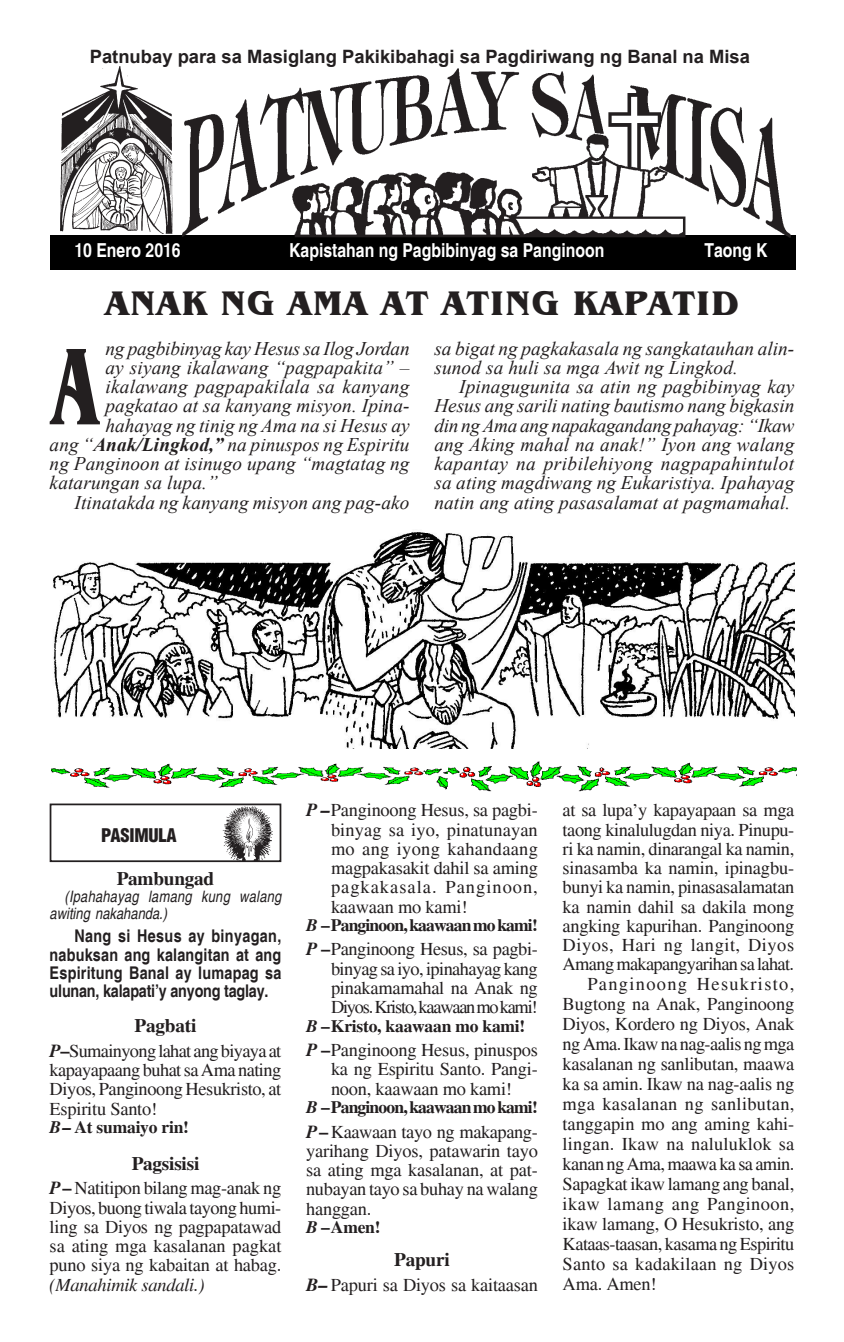
<style>
.page{position:relative;width:844px;height:1342px;background:#fff}
.page>*{position:absolute;margin:0;border:0;box-sizing:border-box;transform-origin:0 0}
.Introduction{font:700 99.92px "Benguiat";color:#231f20;scale:.59 1}
.t1{font:700 35px "Benguiat IT Cby BT";letter-spacing:.035em;color:#231f20}
.Introduction-2{font:italic 19.25px/19.2px "Times New Roman";letter-spacing:.005em;color:#231f20}
.t2{font:700 condensed 19.25px "Helvetica";color:#fff}
.Title_Centered{font:700 19.25px "Times";letter-spacing:-.01em;color:#231f20}
.P-Indent{font:18.38px/19.2px "Times";letter-spacing:-.015em;color:#231f20;text-align:justify}
.t3{font:700 18.38px "Arial";color:#231f20}
.t4{font:18.38px "Switzerland Cond Black Plain";letter-spacing:-.01em;color:#231f20}
.Text__Readings{font:700 condensed 17.5px/18.4px "Helvetica";letter-spacing:-.01em;color:#231f20;text-align:justify}
.B-indent{font:700 17.5px "Times";letter-spacing:-.045em;color:#231f20}
.B-indent-2{font:700 17.5px "Times";letter-spacing:-.01em;color:#231f20}
.B{font:700 17.5px "Times";letter-spacing:-.015em;color:#231f20}
.t5{font:italic condensed 15.75px/16.6px "Helvetica";letter-spacing:.015em;color:#231f20}
.s1{font-weight:700}
.s2{font-weight:700;font-style:italic}
.s3{font-style:italic}
</style>
<div class="page">
<div style="left:50px;top:235px;width:745px;height:35px;background:#000"></div>
<img style="left:183px;top:68px;width:607px;height:170px">
<img style="left:60px;top:66px;width:112px;height:167px">
<img style="left:53px;top:532px;width:741px;height:216px">
<img style="left:250px;top:763px;width:175px;height:22px">
<img style="left:425px;top:768px;width:23px;height:22px">
<img style="left:51px;top:763px;width:199px;height:25px">
<img style="left:448px;top:761px;width:154px;height:31px">
<img style="left:602px;top:762px;width:193px;height:25px">
<div style="left:48px;top:773px;width:8px;height:10px;background:#fff;border-radius:50%"></div>
<div style="left:791px;top:775px;width:8px;height:11px;background:#fff;border-radius:50%"></div>
<img style="left:223px;top:806px;width:49px;height:53px">
<div style="left:50px;top:803px;width:231px;height:59px;border:2px solid #231f20"></div>
<p class="t3" style="left:90px;top:44px;width:661px">Patnubay para sa Masiglang Pakikibahagi sa Pagdiriwang ng Banal na Misa</p>
<p class="t2" style="left:74px;top:239px;width:108px">10 Enero 2016</p>
<p class="t2" style="left:289px;top:239px;width:316px">Kapistahan ng Pagbibinyag sa Panginoon</p>
<p class="t2" style="left:704px;top:239px;width:65px">Taong K</p>
<p class="t1" style="left:105px;top:281px;width:634px">ANAK NG AMA AT ATING KAPATID</p>
<p class="Introduction-2" style="left:105px;top:338px;width:305px">ng pagbibinyag kay Hesus sa Ilog Jordan</p>
<p class="Introduction-2" style="left:105px;top:358px;width:305px">ay siyang ikalawang “pagpapakita” –</p>
<p class="Introduction-2" style="left:105px;top:377px;width:305px">ikalawang pagpapakilala sa kanyang</p>
<p class="Introduction-2" style="left:105px;top:396px;width:305px">pagkatao at sa kanyang misyon. Ipina-</p>
<p class="Introduction-2" style="left:105px;top:415px;width:305px">hahayag ng tinig ng Ama na si Hesus ay</p>
<p class="Introduction-2" style="left:50px;top:435px;width:361px">ang “<span class="s1">Anak/Lingkod,”</span> na pinuspos ng Espiritu</p>
<p class="Introduction-2" style="left:50px;top:454px;width:361px">ng Panginoon at isinugo upang “magtatag ng</p>
<p class="Introduction-2" style="left:50px;top:473px;width:170px">katarungan sa lupa.”</p>
<p class="Introduction-2" style="left:74px;top:492px;width:336px">Itinatakda ng kanyang misyon ang pag-ako</p>
<p class="Introduction" style="left:48px;top:321px;width:93px">A</p>
<p class="Introduction-2" style="left:434px;top:338px;width:361px">sa bigat ng pagkakasala ng sangkatauhan alin&shy;sunod sa huli sa mga Awit ng Lingkod.</p>
<p class="Introduction-2" style="left:434px;top:377px;width:361px;text-align:justify;text-indent:25px">Ipinagugunita sa atin ng pagbibinyag kay Hesus ang sarili nating bautismo nang bigkasin din ng Ama ang napakagandang pahayag: “Ikaw ang Aking mahal na anak!” Iyon ang walang kapantay na pribilehiyong nagpapahintulot sa ating magdiwang ng Eukaristiya. Ipahayag natin ang ating pasasalamat at pagmamahal.</p>
<p class="t4" style="left:101px;top:823px;width:77px">PASIMULA</p>
<p class="Title_Centered" style="left:117px;top:867px;width:99px">Pambungad</p>
<p class="t5" style="left:50px;top:888px;width:233px;text-indent:15px">(Ipahahayag lamang kung walang awiting nakahanda.)</p>
<p class="Text__Readings" style="left:50px;top:927px;width:233px;text-indent:25px">Nang si Hesus ay binyagan, nabuksan ang kalangitan at ang Espiritung Banal ay lumapag sa ulunan, kalapati’y anyong taglay.</p>
<p class="Title_Centered" style="left:135px;top:1014px;width:63px">Pagbati</p>
<p class="P-Indent" style="left:50px;top:1041px;width:233px"><span class="s2">P</span><span class="s1">–</span>Sumainyong lahat ang biyaya at kapayapaang buhat sa Ama nating Diyos, Panginoong Hesukristo, at Espiritu Santo!</p>
<p class="B" style="left:50px;top:1116px;width:141px"><span class="s3">B --–</span> At sumaiyo rin!</p>
<p class="Title_Centered" style="left:132px;top:1151px;width:69px">Pagsisisi</p>
<p class="P-Indent" style="left:50px;top:1178px;width:233px"><span class="s2">P</span><span class="s1">–</span> Natitipon bilang mag-anak ng Diyos, buong tiwala tayong humi&shy;ling sa Diyos ng pagpapatawad sa ating mga kasalanan pagkat puno siya ng kabaitan at habag. <span class="s3">(Manahimik sandali.)</span></p>
<p class="P-Indent" style="left:331px;top:800px;width:208px;text-indent:-25px"><span class="s2">P –</span>Panginoong Hesus, sa pagbi&shy;binyag sa iyo, pinatunayan mo ang iyong kahandaang magpakasakit dahil sa aming pagkakasala. Panginoon, kaawaan mo kami!</p>
<p class="B-indent" style="left:306px;top:914px;width:233px"><span class="s3">B</span> --–Panginoon, kaawaan mo kami!</p>
<p class="P-Indent" style="left:331px;top:939px;width:208px;text-indent:-25px"><span class="s2">P</span> <span class="s1">--–</span>Panginoong Hesus, sa pagbi&shy;binyag sa iyo, ipinahayag kang pinakamamahal na Anak ng Diyos. Kristo, kaawaan mo kami!</p>
<p class="B-indent-2" style="left:306px;top:1015px;width:221px"><span class="s3">B</span> --–Kristo, kaawaan mo kami!</p>
<p class="P-Indent" style="left:331px;top:1040px;width:208px;text-indent:-25px"><span class="s2">P</span> <span class="s1">--–</span>Panginoong Hesus, pinuspos ka ng Espiritu Santo. Pangi&shy;noon, kaawaan mo kami!</p>
<p class="B-indent" style="left:306px;top:1096px;width:233px"><span class="s3">B</span> --–Panginoon, kaawaan mo kami!</p>
<p class="P-Indent" style="left:306px;top:1121px;width:233px"><span class="s2">P</span> <span class="s1">--–</span> Kaawaan tayo ng makapang&shy;yarihang Diyos, patawarin tayo sa ating mga kasalanan, at pat&shy;nubayan tayo sa buhay na walang hanggan.</p>
<p class="B-indent" style="left:306px;top:1216px;width:76px"><span class="s3">B</span> --–Amen!</p>
<p class="Title_Centered" style="left:394px;top:1248px;width:57px">Papuri</p>
<p class="P-Indent" style="left:306px;top:1275px;width:233px"><span class="s2">B–</span> Papuri sa Diyos sa kaitaasan</p>
<p class="P-Indent" style="left:562px;top:800px;width:233px">at sa lupa’y kapayapaan sa mga taong kinalulugdan niya. Pinupu&shy;ri ka namin, dinarangal ka namin, sinasamba ka namin, ipinagbu&shy;bunyi ka namin, pinasasalamatan ka namin dahil sa dakila mong angking kapurihan. Panginoong Diyos, Hari ng langit, Diyos Amang makapangyarihan sa lahat.</p>
<p class="P-Indent" style="left:562px;top:974px;width:233px;line-height:19.9px;text-indent:25px">Panginoong Hesukristo, Bugtong na Anak, Panginoong Diyos, Kordero ng Diyos, Anak ng Ama. Ikaw na nag-aalis ng mga kasalanan ng sanlibutan, maawa ka sa amin. Ikaw na nag-aalis ng mga kasalanan ng sanlibutan, tanggapin mo ang aming kahi&shy;lingan. Ikaw na naluluklok sa kanan ng Ama, maawa ka sa amin.<br>Sapagkat ikaw lamang ang banal, ikaw lamang ang Panginoon, ikaw lamang, O Hesukristo, ang Kataas-taasan, kasama ng Espiritu Santo sa kadakilaan ng Diyos Ama. Amen!</p>
</div>
